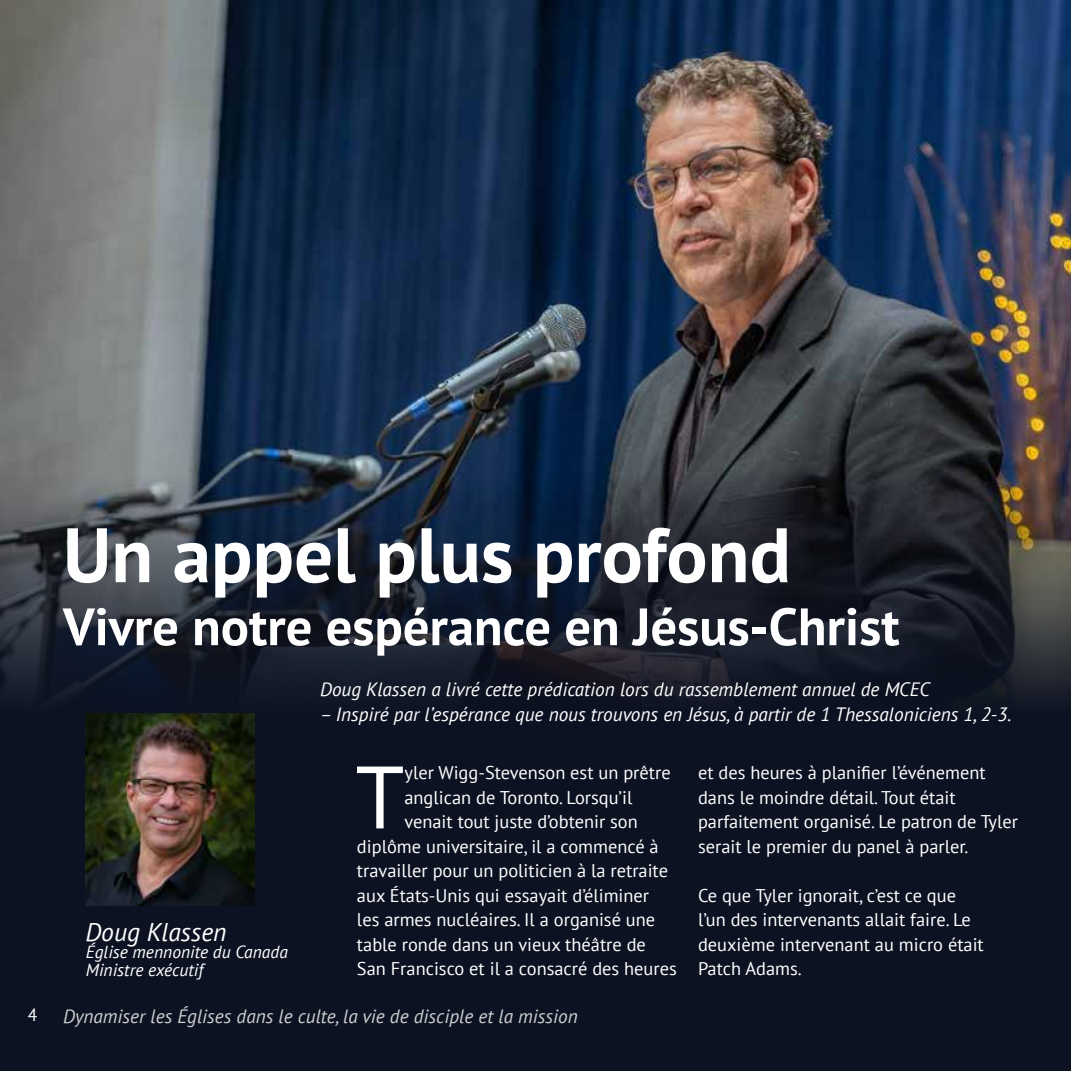
<style>
.page{position:relative;width:1071px;height:1071px;background:#0c1222}
.page>*{position:absolute;margin:0;border:0;box-sizing:border-box;transform-origin:0 0}
.t1{font:88.38px "PT Sans";color:#fff}
.t2{font:700 77px "PT Sans";color:#fff}
.t3{font:700 52.5px "PT Sans";color:#fff}
.t4{font:italic 25.55px "PT Sans";color:#fff}
.t5{font:italic 19.25px "PT Sans";color:#fff}
.t6{font:italic 19.25px "PT Sans";color:#cdcfd0}
.t7{font:18.38px/24.5px "PT Sans";color:#fff}
.t8{font:italic 17.5px/17.5px "PT Sans";color:#fff}
.t9{font:17.5px "PT Sans";color:#fff}
</style>
<div class="page">
<img style="left:0;top:0;width:1071px;height:700px">
<img style="left:86px;top:713px;width:168px;height:192px">
<h2 class="t2" style="left:63px;top:504px;width:730px">Un appel plus profond</h2>
<h3 class="t3" style="left:63px;top:592px;width:838px">Vivre notre espérance en Jésus-Christ</h3>
<h3 class="t4" style="left:85px;top:916px;width:143px">Doug Klassen</h3>
<p class="t8" style="left:86px;top:943px;width:204px">Église mennonite du Canada<br>Ministre exécutif</p>
<p class="t5" style="left:320px;top:678px;width:611px">Doug Klassen a livré cette prédication lors du rassemblement annuel de MCEC</p>
<p class="t5" style="left:320px;top:702px;width:693px">– Inspiré par l’espérance que nous trouvons en Jésus, à partir de 1 Thessaloniciens 1, 2-3.</p>
<h1 class="t1" style="left:355px;top:741px;width:51px">T</h1>
<p class="t7" style="left:404px;top:760px;width:268px">yler Wigg-Stevenson est un prêtre</p>
<p class="t7" style="left:404px;top:785px;width:230px">anglican de Toronto. Lorsqu’il</p>
<p class="t7" style="left:404px;top:809px;width:235px">venait tout juste d’obtenir son</p>
<p class="t7" style="left:357px;top:834px;width:303px">diplôme universitaire, il a commencé à</p>
<p class="t7" style="left:357px;top:858px;width:313px">travailler pour un politicien à la retraite</p>
<p class="t7" style="left:357px;top:883px;width:294px">aux États-Unis qui essayait d’éliminer</p>
<p class="t7" style="left:357px;top:907px;width:300px">les armes nucléaires. Il a organisé une</p>
<p class="t7" style="left:357px;top:932px;width:290px">table ronde dans un vieux théâtre de</p>
<p class="t7" style="left:357px;top:956px;width:321px">San Francisco et il a consacré des heures</p>
<p class="t7" style="left:698px;top:760px;width:322px">et des heures à planifier l’événement dans le moindre détail. Tout était parfaitement organisé. Le patron de Tyler serait le premier du panel à parler.</p>
<p class="t7" style="left:698px;top:883px;width:287px">Ce que Tyler ignorait, c’est ce que l’un des intervenants allait faire. Le deuxième intervenant au micro était<br>Patch Adams.</p>
<p class="t9" style="left:28px;top:1004px;width:11px">4</p>
<p class="t6" style="left:63px;top:1004px;width:516px">Dynamiser les Églises dans le culte, la vie de disciple et la mission</p>
</div>
